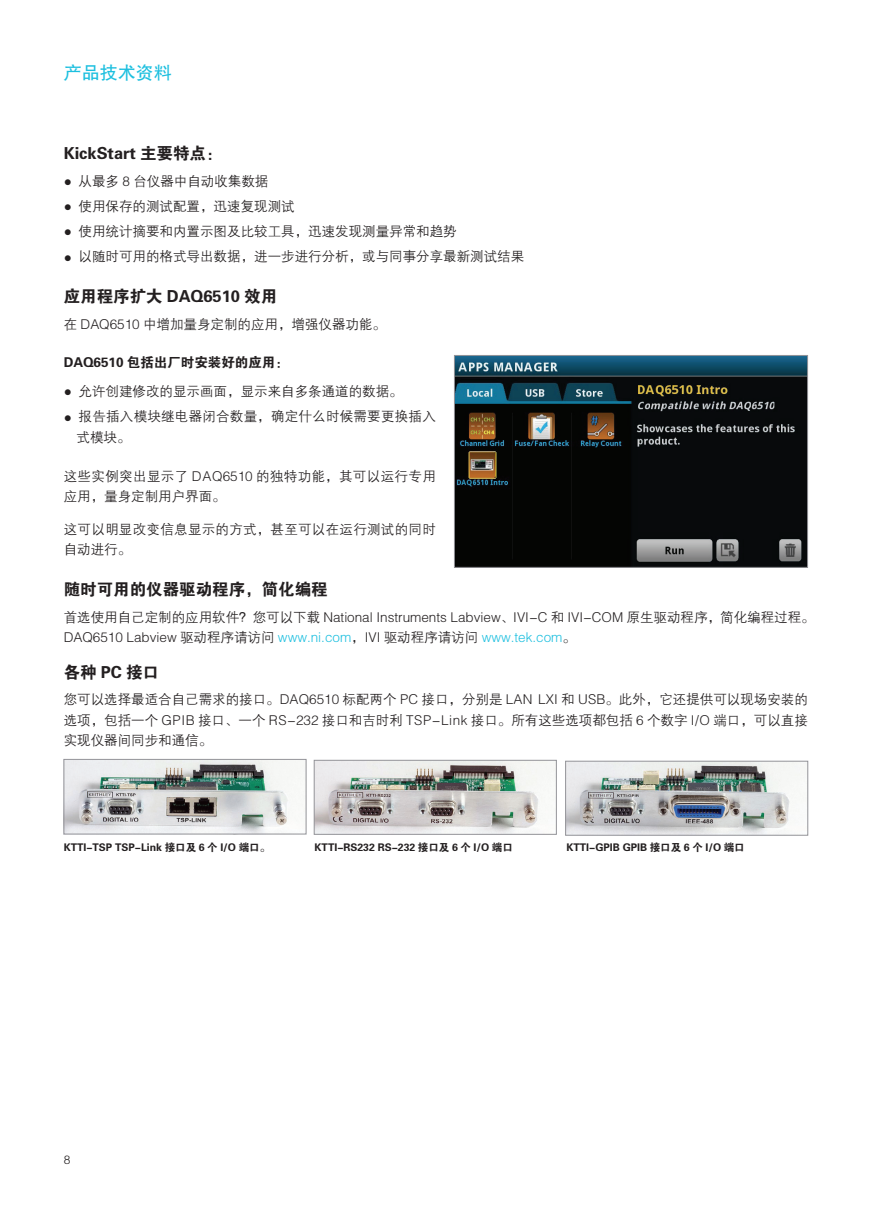
<style>
.page{position:relative;width:893px;height:1212px;background:#fff}
.page>*{position:absolute;margin:0;border:0;box-sizing:border-box;transform-origin:0 0}
.t1{font:18px "FZHTJW GB1 0";color:#1cbfdf}
.t2{font:16.5px "FZDHTJW GB1 0";color:#231f20}
.t3{font:13.5px/20.2px "FZZDXJW GB1 0";color:#231f20}
.t4{font:13.5px/20.2px "FZZDXJW GB1 0";letter-spacing:.03em;color:#231f20}
.t5{font:13.5px/20.2px "FZZDXJW GB1 0";letter-spacing:.025em;color:#231f20}
.t6{font:13.5px/21px "FZZDXJW GB1 0";letter-spacing:.02em;color:#231f20}
.t7{font:13.5px "FZDHTJW GB1 0";color:#231f20}
.t8{font:12px "FZZDXJW GB1 0";color:#231f20}
.t9{font:10.5px "FZDHTJW GB1 0";color:#231f20}
.s1{font-family:"Arial Narrow"}
.s2{color:#1cbfdf}
</style>
<div class="page">
<img style="left:456px;top:357px;width:350px;height:209px">
<div style="left:454px;top:355px;width:354px;height:213px;border:1px solid #949499"></div>
<img style="left:66px;top:761px;width:237px;height:71px">
<div style="left:64px;top:759px;width:242px;height:75px;border:1px solid #949499"></div>
<img style="left:316px;top:762px;width:239px;height:70px">
<div style="left:314px;top:760px;width:243px;height:74px;border:1px solid #949499"></div>
<img style="left:567px;top:763px;width:238px;height:70px">
<div style="left:565px;top:761px;width:243px;height:74px;border:1px solid #949499"></div>
<h1 class="t1" style="left:64px;top:63px;width:109px">产品技术资料</h1>
<p class="t2" style="left:64px;top:144px;width:160px">KickStart 主要特点：</p>
<p class="t3" style="left:64px;top:171px;width:206px"><span class="s1">●</span> 从最多 8 台仪器中自动收集数据</p>
<p class="t3" style="left:64px;top:197px;width:232px"><span class="s1">●</span> 使用保存的测试配置，迅速复现测试</p>
<p class="t3" style="left:64px;top:222px;width:394px"><span class="s1">●</span> 使用统计摘要和内置示图及比较工具，迅速发现测量异常和趋势</p>
<p class="t3" style="left:64px;top:247px;width:462px"><span class="s1">●</span> 以随时可用的格式导出数据，进一步进行分析，或与同事分享最新测试结果</p>
<p class="t2" style="left:64px;top:287px;width:215px">应用程序扩大 DAQ6510 效用</p>
<p class="t3" style="left:64px;top:315px;width:324px">在 DAQ6510 中增加量身定制的应用，增强仪器功能。</p>
<p class="t7" style="left:64px;top:355px;width:227px">DAQ6510 包括出厂时安装好的应用：</p>
<p class="t3" style="left:64px;top:382px;width:340px"><span class="s1">●</span> 允许创建修改的显示画面，显示来自多条通道的数据。</p>
<p class="t6" style="left:77px;top:407px;width:361px;text-indent:-13px"><span class="s1">●</span> 报告插入模块继电器闭合数量，确定什么时候需要更换插入式模块。</p>
<p class="t4" style="left:64px;top:466px;width:374px">这些实例突出显示了 DAQ6510 的独特功能，其可以运行专用应用，量身定制用户界面。</p>
<p class="t5" style="left:64px;top:519px;width:374px">这可以明显改变信息显示的方式，甚至可以在运行测试的同时自动进行。</p>
<p class="t2" style="left:64px;top:580px;width:265px">随时可用的仪器驱动程序，简化编程</p>
<p class="t3" style="left:64px;top:607px;width:752px">首选使用自己定制的应用软件？您可以下载 National Instruments Labview、IVI-C 和 IVI-COM 原生驱动程序，简化编程过程。<br>DAQ6510 Labview 驱动程序请访问 <span class="s2">www.ni.com</span>，IVI 驱动程序请访问 <span class="s2">www.tek.com</span>。</p>
<p class="t2" style="left:64px;top:663px;width:97px">各种 PC 接口</p>
<p class="t3" style="left:64px;top:690px;width:746px;text-align:justify">您可以选择最适合自己需求的接口。DAQ6510 标配两个 PC 接口，分别是 LAN LXI 和 USB。此外，它还提供可以现场安装的选项，包括一个 GPIB 接口、一个 RS-232 接口和吉时利 TSP-Link 接口。所有这些选项都包括 6 个数字 I/O 端口，可以直接实现仪器间同步和通信。</p>
<p class="t9" style="left:64px;top:842px;width:208px">KTTI-TSP TSP-Link 接口及 6 个 I/O 端口。</p>
<p class="t9" style="left:315px;top:842px;width:200px">KTTI-RS232 RS-232 接口及 6 个 I/O 端口</p>
<p class="t9" style="left:567px;top:842px;width:180px">KTTI-GPIB GPIB 接口及 6 个 I/O 端口</p>
<p class="t8" style="left:64px;top:1153px;width:8px">8</p>
</div>
